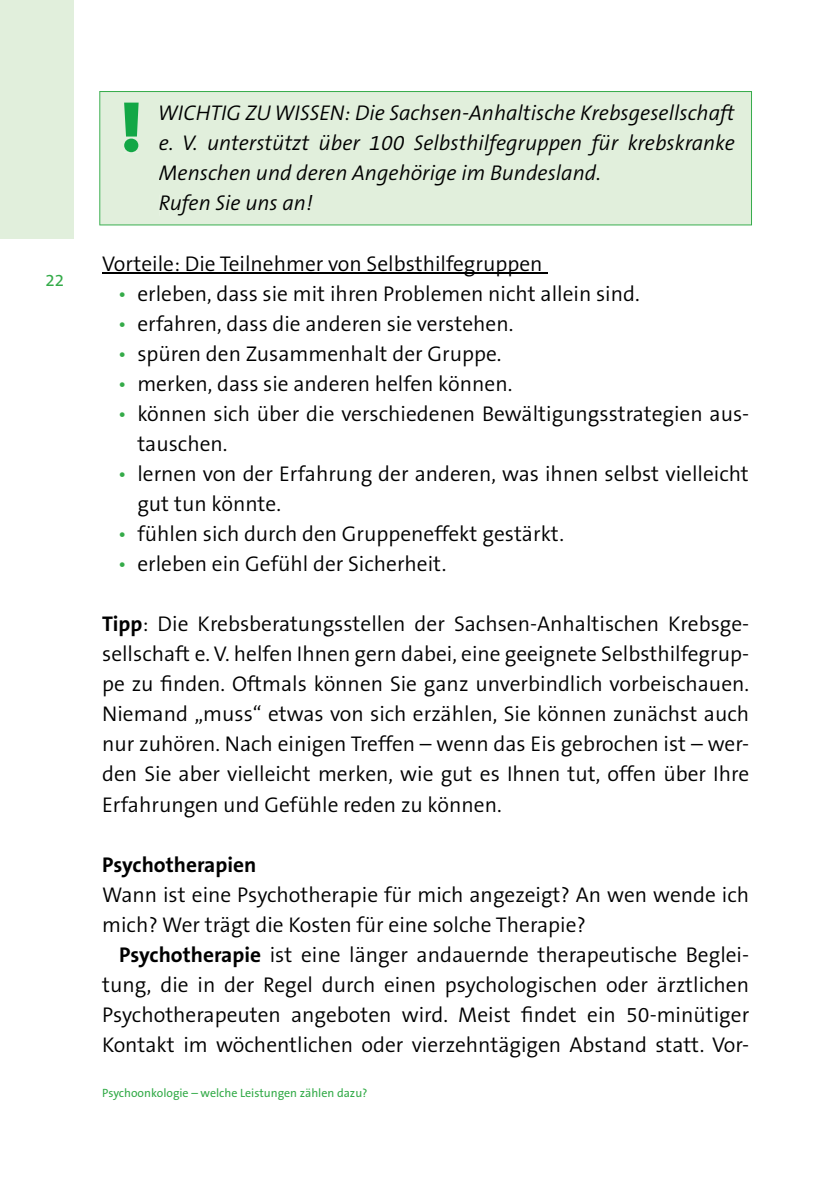
<style>
.page{position:relative;width:840px;height:1191px;background:#fff}
.page>*{position:absolute;margin:0;border:0;box-sizing:border-box;transform-origin:0 0}
.t1{font:900 68px "The Sans B9";color:#13a746}
.t2{font:300 21.4px/30px "The Sans B4";color:#000}
.t3{font:italic 300 21.4px/30px "The Sans B4";color:#000}
.t4{font:700 21.4px "The Sans B7";color:#000}
.t5{font:17px "The Sans B5 Plain";color:#34ab49}
.t6{font:12px "The Sans B5 Plain";color:#34ab49}
.s1{color:#34ab49}
.s2{font-family:"The Sans B7";font-weight:700}
</style>
<div class="page">
<div style="left:0;top:0;width:74px;height:238px;background:#e1efdc"></div>
<hr style="left:102px;top:272px;width:445px;height:1px;background:#000">
<div style="left:99px;top:91px;width:652px;height:134px;background:#e1efdc"></div>
<p class="t5" style="left:45px;top:271px;width:20px">22</p>
<h1 class="t1" style="left:120px;top:92px;width:24px">!</h1>
<p class="t3" style="left:158px;top:99px;width:578px">WICHTIG ZU WISSEN: Die Sachsen-Anhaltische Krebsgesellschaft e. V. unterstützt über 100 Selbsthilfegruppen für krebskranke Menschen und deren Angehörige im Bundesland.<br>Rufen Sie uns an!</p>
<p class="t2" style="left:102px;top:249px;width:441px">Vorteile: Die Teilnehmer von Selbsthilfegruppen</p>
<p class="t2" style="left:118px;top:279px;width:523px"><span class="s1">•</span> erleben, dass sie mit ihren Problemen nicht allein sind.</p>
<p class="t2" style="left:118px;top:309px;width:397px"><span class="s1">•</span> erfahren, dass die anderen sie verstehen.</p>
<p class="t2" style="left:118px;top:339px;width:385px"><span class="s1">•</span> spüren den Zusammenhalt der Gruppe.</p>
<p class="t2" style="left:118px;top:369px;width:396px"><span class="s1">•</span> merken, dass sie anderen helfen können.</p>
<p class="t2" style="left:137px;top:399px;width:613px;text-indent:-20px"><span class="s1">•</span> können sich über die verschiedenen Bewältigungsstrategien aus&shy;tauschen.</p>
<p class="t2" style="left:137px;top:459px;width:612px;text-indent:-20px"><span class="s1">•</span> lernen von der Erfahrung der anderen, was ihnen selbst vielleicht gut tun könnte.</p>
<p class="t2" style="left:118px;top:519px;width:447px"><span class="s1">•</span> fühlen sich durch den Gruppeneffekt gestärkt.</p>
<p class="t2" style="left:118px;top:549px;width:330px"><span class="s1">•</span> erleben ein Gefühl der Sicherheit.</p>
<p class="t2" style="left:102px;top:609px;width:648px;text-align:justify"><span class="s2">Tipp</span>: Die Krebsberatungsstellen der Sachsen-Anhaltischen Krebsge&shy;sellschaft e. V. helfen Ihnen gern dabei, eine geeignete Selbsthilfegrup&shy;pe zu finden. Oftmals können Sie ganz unverbindlich vorbeischauen.<br>Niemand „muss“ etwas von sich erzählen, Sie können zunächst auch nur zuhören. Nach einigen Treffen – wenn das Eis gebrochen ist – wer&shy;den Sie aber vielleicht merken, wie gut es Ihnen tut, offen über Ihre Erfahrungen und Gefühle reden zu können.</p>
<p class="t4" style="left:102px;top:853px;width:156px">Psychotherapien</p>
<p class="t2" style="left:102px;top:880px;width:648px">Wann ist eine Psychotherapie für mich angezeigt? An wen wende ich mich? Wer trägt die Kosten für eine solche Therapie?</p>
<p class="t2" style="left:102px;top:940px;width:648px;text-align:justify;text-indent:17px"><span class="s2">Psychotherapie</span> ist eine länger andauernde therapeutische Beglei&shy;tung, die in der Regel durch einen psychologischen oder ärztlichen Psychotherapeuten angeboten wird. Meist findet ein 50-minütiger Kontakt im wöchentlichen oder vierzehntägigen Abstand statt. Vor-</p>
<p class="t6" style="left:102px;top:1086px;width:267px">Psychoonkologie – welche Leistungen zählen dazu?</p>
</div>
